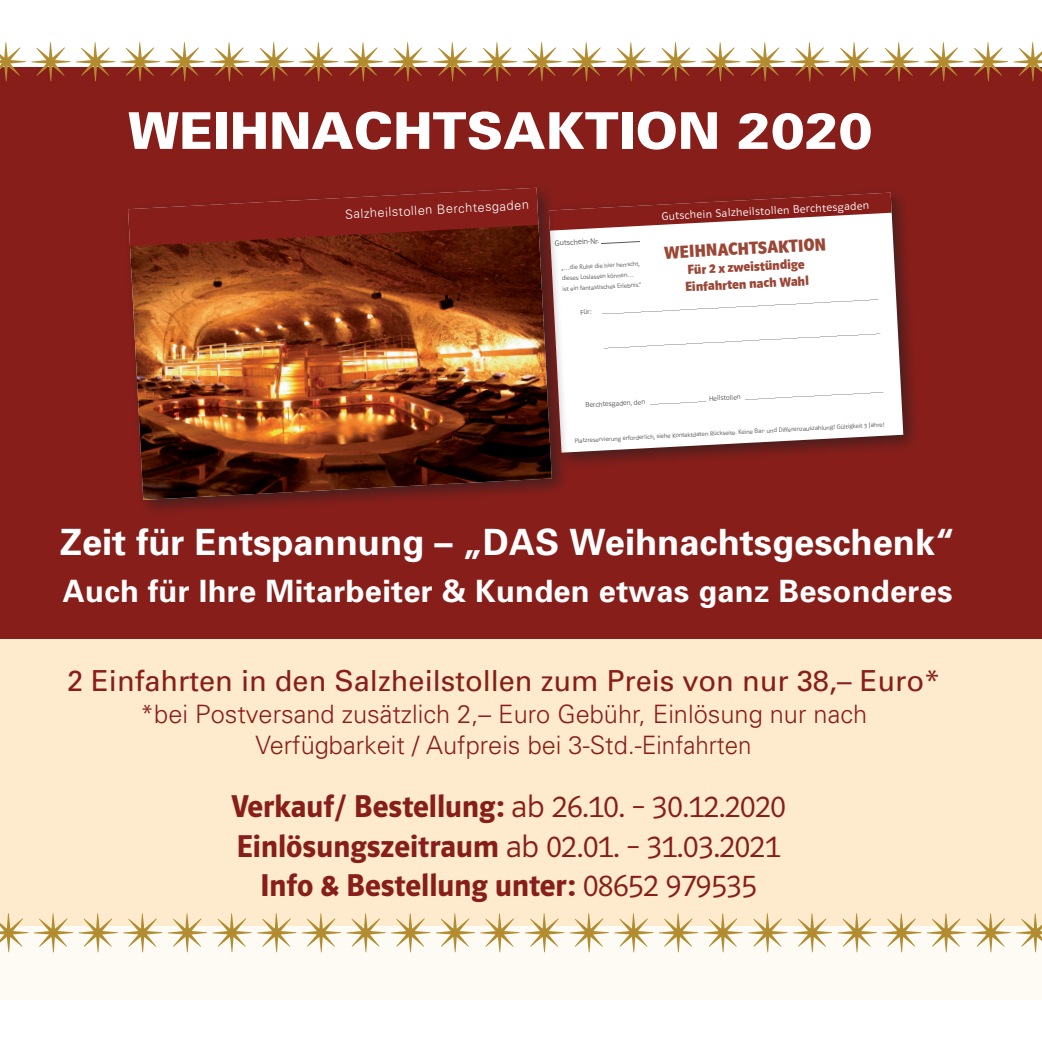
<style>
.page{position:relative;width:1042px;height:1042px;background:#fff}
.page>*{position:absolute;margin:0;border:0;box-sizing:border-box;transform-origin:0 0}
.t1{font:900 50.75px "Univers";color:#fff}
.t2{font:700 36.23px "Univers";color:#fff}
.t3{font:600 32.55px "Polo 22";color:#881e1a}
.t4{font:32.55px "Polo 22 Leicht";color:#881e1a}
.t5{font:700 30.8px "Univers";letter-spacing:.01em;color:#fff}
.t6{font:29.05px "Univers";color:#881e1a}
.t7{font:300 25.38px/30.4px "Univers";color:#881e1a;text-align:center}
.fliesstext{font:700 18.2px "Polo 22";color:#9b4736}
.fliesstext-2{font:700 13.65px "Polo 22";color:#9b4736}
.t8{font:300 12.78px "Univers";color:#fff}
.t9{font:11.38px "Polo 22 Leicht";color:#fff}
.t10{font:8.22px "Polo 22 Leicht";color:#57585a}
.t11{font:7.35px "Polo 22 Leicht";color:#57585a}
.t12{font:6.48px/10.5px "Polo 22 Leicht";color:#57585a}
.s1{font-family:"Polo 22 Leicht";font-weight:400}
.s2{font-family:"Polo 22";font-weight:600}
</style>
<div class="page">
<div style="left:0;top:880px;width:1042px;height:120px;background:#fefbf4"></div>
<div style="left:0;top:479px;width:1042px;height:447px;background:#feebcd"></div>
<div style="left:0;top:67px;width:1042px;height:571px;background:#881e1a"></div>
<svg style="left:0;top:42px;width:115px;height:39px"></svg>
<svg style="left:701px;top:42px;width:128px;height:39px"></svg>
<svg style="left:344px;top:42px;width:128px;height:39px"></svg>
<svg style="left:121px;top:42px;width:83px;height:39px"></svg>
<svg style="left:612px;top:42px;width:83px;height:39px"></svg>
<svg style="left:210px;top:42px;width:128px;height:39px"></svg>
<svg style="left:835px;top:42px;width:128px;height:39px"></svg>
<svg style="left:478px;top:42px;width:128px;height:39px"></svg>
<svg style="left:969px;top:42px;width:73px;height:39px"></svg>
<svg style="left:525px;top:913px;width:128px;height:39px"></svg>
<svg style="left:168px;top:913px;width:128px;height:39px"></svg>
<svg style="left:927px;top:913px;width:83px;height:39px"></svg>
<svg style="left:0;top:913px;width:162px;height:39px"></svg>
<svg style="left:659px;top:913px;width:128px;height:39px"></svg>
<svg style="left:302px;top:913px;width:128px;height:39px"></svg>
<svg style="left:793px;top:913px;width:128px;height:39px"></svg>
<svg style="left:436px;top:913px;width:83px;height:39px"></svg>
<svg style="left:1016px;top:913px;width:26px;height:39px"></svg>
<div style="left:542px;top:186px;width:380px;height:285px;background:#231f20;opacity:.65"></div>
<svg style="left:570px;top:193px;width:333px;height:260px;background:#f1ebeb"></svg>
<div style="left:121px;top:181px;width:449px;height:337px;background:#231f20;opacity:.65"></div>
<svg style="left:128px;top:188px;width:424px;height:312px"></svg>
<svg style="left:549px;top:193px;width:342px;height:103px"></svg>
<p class="t1" style="left:128px;top:99px;width:745px">WEIHNACHTSAKTION 2020</p>
<p class="t8" style="left:345px;top:206px;width:185px;rotate:-3deg">Salzheilstollen Berchtesgaden</p>
<p class="t10" style="left:554px;top:239px;width:46px;rotate:-3deg">Gutschein-Nr.</p>
<p class="t12" style="left:561px;top:262px;width:80px;rotate:-3deg">„…die Ruhe die hier herrscht, dieses Loslassen können… ist ein fantastisches Erlebnis.“</p>
<p class="t9" style="left:661px;top:210px;width:209px;rotate:-3deg">Gutschein Salzheilstollen Berchtesgaden</p>
<p class="fliesstext" style="left:664px;top:242px;width:163px;rotate:-3deg">WEIHNACHTSAKTION</p>
<p class="fliesstext-2" style="left:687px;top:262px;width:119px;rotate:-3deg">Für 2 x zweistündige</p>
<p class="fliesstext-2" style="left:685px;top:279px;width:125px;rotate:-3deg">Einfahrten nach Wahl</p>
<p class="t11" style="left:580px;top:308px;width:13px;rotate:-3deg">Für:</p>
<p class="t11" style="left:602px;top:307px;width:278px;rotate:-3deg">________________________________________________________________</p>
<p class="t11" style="left:603px;top:341px;width:278px;rotate:-3deg">________________________________________________________________</p>
<p class="t11" style="left:585px;top:401px;width:300px;rotate:-3deg">Berchtesgaden, den _____________ Heilstollen ________________________________</p>
<p class="t12" style="left:574px;top:435px;width:312px;rotate:-3deg">Platzreservierung erforderlich, siehe Kontaktdaten Rückseite. Keine Bar- und Differenzauszahlung! Gültigkeit 3 Jahre!</p>
<p class="t2" style="left:60px;top:520px;width:897px">Zeit für Entspannung – „DAS Weihnachtsgeschenk“</p>
<p class="t5" style="left:63px;top:573px;width:891px">Auch für Ihre Mitarbeiter &amp; Kunden etwas ganz Besonderes</p>
<p class="t6" style="left:67px;top:663px;width:874px">2 Einfahrten in den Salzheilstollen zum Preis von nur 38,– Euro*</p>
<p class="t7" style="left:140px;top:699px;width:728px">*bei Postversand zusätzlich 2,– Euro Gebühr, Einlösung nur nach<br>Verfügbarkeit / Aufpreis bei 3-Std.-Einfahrten</p>
<p class="t3" style="left:231px;top:789px;width:556px">Verkauf/ Bestellung: <span class="s1">ab 26.10. – 30.12.2020</span></p>
<p class="t4" style="left:236px;top:828px;width:545px"><span class="s2">Einlösungszeitraum</span> ab 02.01. – 31.03.2021</p>
<p class="t3" style="left:260px;top:867px;width:498px">Info &amp; Bestellung unter: <span class="s1">08652 979535</span></p>
</div>
